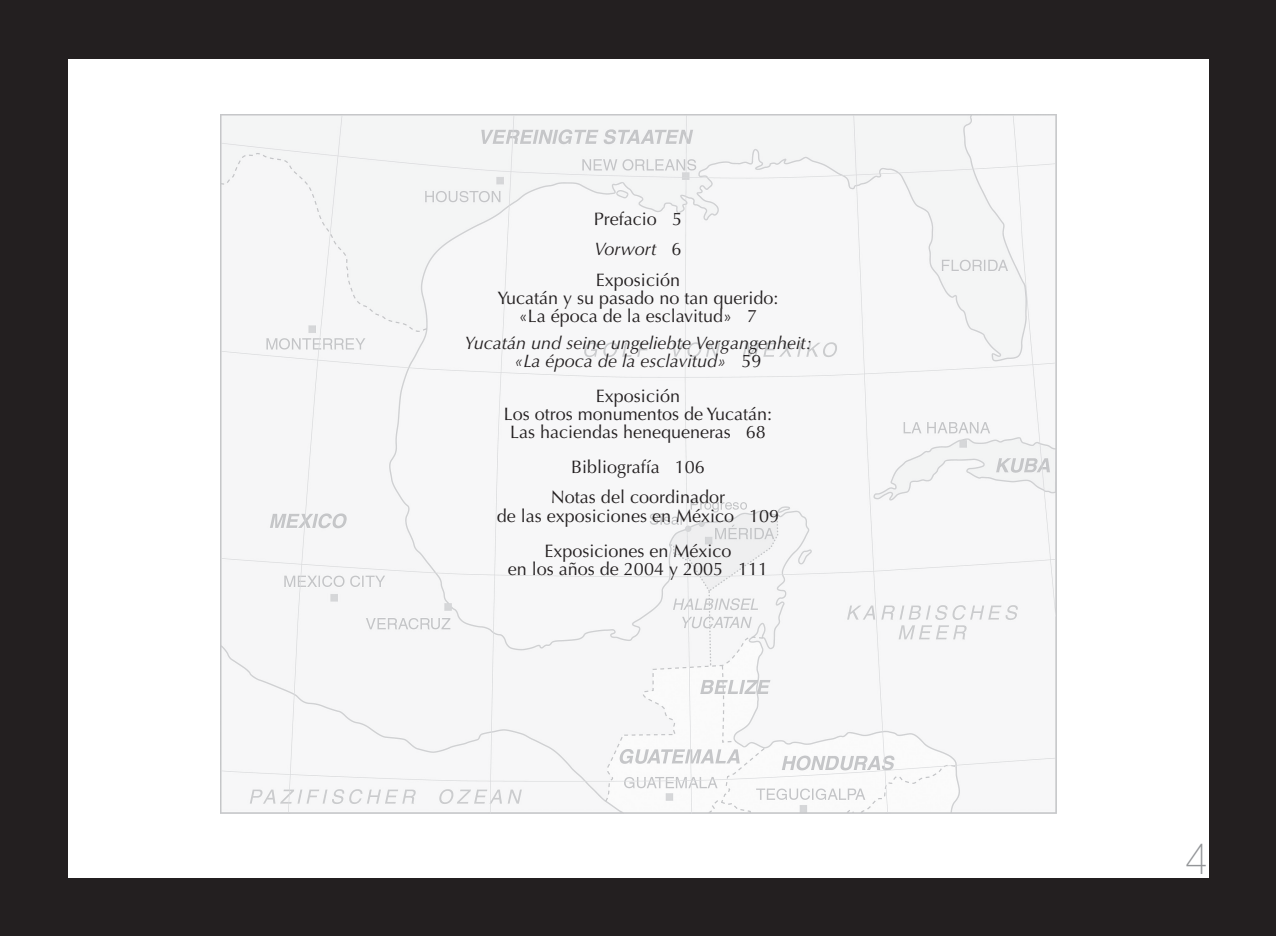
<style>
.page{position:relative;width:1276px;height:936px;background:#fff}
.page>*{position:absolute;margin:0;border:0;box-sizing:border-box;transform-origin:0 0}
.t1{font:100 45px "Swiss 721 BT";color:#939598}
.t2{font:18px/30.8px "Optima LT";color:#231f20;text-align:center}
.t3{font:italic 18px/18px "Optima LT";color:#231f20;text-align:center}
.s1{font-style:italic}
.s2{font-style:normal}
</style>
<div class="page">
<div style="left:0;top:0;width:1276px;height:935px;background:#231f20"></div>
<div style="left:69px;top:59px;width:1139px;height:818px;background:#fff"></div>
<img style="left:221px;top:114px;width:835px;height:699px">
<p class="t2" style="left:594px;top:203px;width:90px;text-align:justify">Prefacio 5<br><span class="s1">Vorwort</span> 6<br>Exposición</p>
<p class="t2" style="left:497px;top:289px;width:282px;line-height:18px">Yucatán y su pasado no tan querido: «La época de la esclavitud» 7</p>
<p class="t3" style="left:465px;top:333px;width:348px">Yucatán und seine ungeliebte Vergangenheit: «La época de la esclavitud» <span class="s2">59</span></p>
<p class="t2" style="left:504px;top:387px;width:270px;line-height:18px">Exposición<br>Los otros monumentos de Yucatán:<br>Las haciendas henequeneras 68</p>
<p class="t2" style="left:551px;top:451px;width:176px">Bibliografía 106<br>Notas del coordinador</p>
<p class="t2" style="left:497px;top:498px;width:284px;line-height:35px">de las exposiciones en México 109<br>Exposiciones en México</p>
<p class="t2" style="left:508px;top:553px;width:262px">en los años de 2004 y 2005 111</p>
<h1 class="t1" style="left:1184px;top:830px;width:25px">4</h1>
</div>
